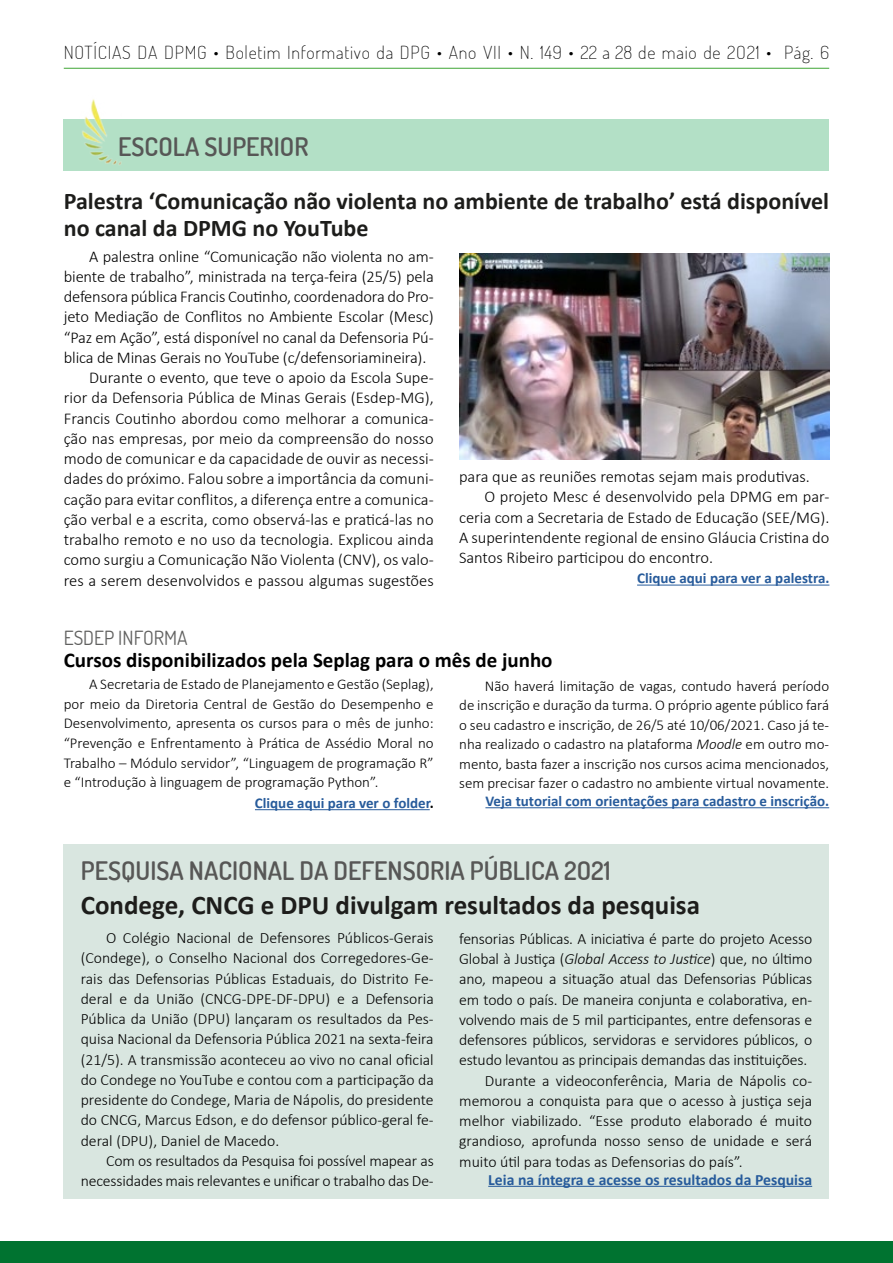
<style>
.page{position:relative;width:893px;height:1263px;background:#fff}
.page>*{position:absolute;margin:0;border:0;box-sizing:border-box;transform-origin:0 0}
.t1{font:700 27px "Calibri";color:#1d1d1b}
.t2{font:600 25.5px "Dosis";color:#575756}
.t3{font:700 24px/27px "Calibri";color:#1d1d1b}
.t4{font:700 21px "Calibri";color:#000}
.t5{font:19.5px "Dosis";color:#616160}
.t6{font:200 18px "Dosis";letter-spacing:.04em;color:#000}
.t7{font:300 16.5px "Calibri";color:#000}
.t8{font:300 15.75px/20.2px "Calibri";letter-spacing:-.01em;color:#000;text-align:justify}
.t9{font:700 15.75px "Calibri";color:#275b9b}
.t10{font:300 15px/19.5px "Calibri";color:#000;text-align:justify}
.t11{font:700 15px "Calibri";color:#275b9b}
.s1{font-style:italic}
.s2{color:#000}
</style>
<div class="page">
<div style="left:0;top:1241px;width:893px;height:22px;background:#007330"></div>
<hr style="left:64px;top:68px;width:765px;height:1px;background:#3fa535">
<div style="left:64px;top:844px;width:765px;height:355px;background:#d9e6e0"></div>
<img style="left:460px;top:253px;width:370px;height:207px">
<div style="left:64px;top:119px;width:765px;height:51px;background:#b3e0c6"></div>
<img style="left:70px;top:99px;width:52px;height:72px">
<hr style="left:255px;top:809px;width:175px;height:1px;background:#275b9b">
<hr style="left:485px;top:807px;width:344px;height:1px;background:#275b9b">
<hr style="left:637px;top:585px;width:192px;height:1px;background:#275b9b">
<hr style="left:488px;top:1186px;width:324px;height:1px;background:#275b9b">
<p class="t6" style="left:64px;top:41px;width:767px">NOTÍCIAS DA DPMG • Boletim Informativo da DPG • Ano VII • N. 149 • 22 a 28 de maio de 2O21 • Pág. 6</p>
<h2 class="t2" style="left:118px;top:130px;width:192px">ESCOLA SUPERIOR</h2>
<h3 class="t3" style="left:64px;top:188px;width:767px">Palestra ‘Comunicação não violenta no ambiente de trabalho’ está disponível no canal da DPMG no YouTube</h3>
<p class="t7" style="left:89px;top:246px;width:346px">A palestra online “Comunicação não violenta no am-</p>
<p class="t7" style="left:64px;top:266px;width:372px">biente de trabalho”, ministrada na terça-feira (25/5) pela</p>
<p class="t7" style="left:64px;top:286px;width:371px">defensora pública Francis Coutinho, coordenadora do Pro-</p>
<p class="t7" style="left:64px;top:307px;width:371px">jeto Mediação de Conflitos no Ambiente Escolar (Mesc)</p>
<p class="t7" style="left:64px;top:327px;width:371px">“Paz em Ação”, está disponível no canal da Defensoria Pú-</p>
<p class="t7" style="left:64px;top:347px;width:364px">blica de Minas Gerais no YouTube (c/defensoriamineira).</p>
<p class="t7" style="left:89px;top:367px;width:346px">Durante o evento, que teve o apoio da Escola Supe-</p>
<p class="t7" style="left:64px;top:388px;width:371px">rior da Defensoria Pública de Minas Gerais (Esdep-MG),</p>
<p class="t7" style="left:64px;top:408px;width:371px">Francis Coutinho abordou como melhorar a comunica-</p>
<p class="t7" style="left:64px;top:428px;width:371px">ção nas empresas, por meio da compreensão do nosso</p>
<p class="t7" style="left:64px;top:448px;width:371px">modo de comunicar e da capacidade de ouvir as necessi-</p>
<p class="t7" style="left:64px;top:469px;width:371px">dades do próximo. Falou sobre a importância da comuni-</p>
<p class="t7" style="left:64px;top:489px;width:371px">cação para evitar conflitos, a diferença entre a comunica-</p>
<p class="t7" style="left:64px;top:509px;width:371px">ção verbal e a escrita, como observá-las e praticá-las no</p>
<p class="t7" style="left:64px;top:529px;width:371px">trabalho remoto e no uso da tecnologia. Explicou ainda</p>
<p class="t7" style="left:64px;top:550px;width:371px">como surgiu a Comunicação Não Violenta (CNV), os valo-</p>
<p class="t7" style="left:64px;top:570px;width:371px">res a serem desenvolvidos e passou algumas sugestões</p>
<p class="t7" style="left:459px;top:466px;width:352px">para que as reuniões remotas sejam mais produtivas.</p>
<p class="t7" style="left:484px;top:487px;width:346px">O projeto Mesc é desenvolvido pela DPMG em par-</p>
<p class="t7" style="left:459px;top:507px;width:372px">ceria com a Secretaria de Estado de Educação (SEE/MG).</p>
<p class="t7" style="left:459px;top:527px;width:372px">A superintendente regional de ensino Gláucia Cristina do</p>
<p class="t7" style="left:459px;top:547px;width:256px">Santos Ribeiro participou do encontro.</p>
<p class="t11" style="left:637px;top:569px;width:194px">Clique aqui para ver a palestra.</p>
<p class="t5" style="left:64px;top:624px;width:125px">ESDEP INFORMA</p>
<h3 class="t4" style="left:64px;top:647px;width:490px">Cursos disponibilizados pela Seplag para o mês de junho</h3>
<p class="t10" style="left:459px;top:676px;width:371px;text-indent:26px">Não haverá limitação de vagas, contudo haverá período de inscrição e duração da turma. O próprio agente público fará o seu cadastro e inscrição, de 26/5 até 10/06/2021. Caso já te&shy;nha realizado o cadastro na plataforma <span class="s1">Moodle</span> em outro mo&shy;mento, basta fazer a inscrição nos cursos acima mencionados, sem precisar fazer o cadastro no ambiente virtual novamente.</p>
<p class="t11" style="left:485px;top:791px;width:345px">Veja tutorial com orientações para cadastro e inscrição.</p>
<p class="t10" style="left:64px;top:675px;width:371px;text-indent:26px">A Secretaria de Estado de Planejamento e Gestão (Seplag), por meio da Diretoria Central de Gestão do Desempenho e Desenvolvimento, apresenta os cursos para o mês de junho: “Prevenção e Enfrentamento à Prática de Assédio Moral no Trabalho – Módulo servidor”, “Linguagem de programação R” e “Introdução à linguagem de programação Python”.</p>
<p class="t11" style="left:255px;top:793px;width:180px">Clique aqui para ver o folder<span class="s2">.</span></p>
<h2 class="t2" style="left:81px;top:854px;width:531px">PESQUISA NACIONAL DA DEFENSORIA PÚBLICA 2O21</h2>
<h1 class="t1" style="left:81px;top:888px;width:621px">Condege, CNCG e DPU divulgam resultados da pesquisa</h1>
<p class="t8" style="left:459px;top:928px;width:354px">fensorias Públicas. A iniciativa é parte do projeto Acesso</p>
<p class="t8" style="left:459px;top:948px;width:354px">Global à Justiça (<span class="s1">Global Access to Justice</span>) que, no último</p>
<p class="t8" style="left:459px;top:969px;width:355px">ano, mapeou a situação atual das Defensorias Públicas</p>
<p class="t8" style="left:459px;top:989px;width:354px">em todo o país. De maneira conjunta e colaborativa, en-</p>
<p class="t8" style="left:459px;top:1009px;width:354px">volvendo mais de 5 mil participantes, entre defensoras e</p>
<p class="t8" style="left:459px;top:1029px;width:354px">defensores públicos, servidoras e servidores públicos, o</p>
<p class="t8" style="left:459px;top:1050px;width:350px">estudo levantou as principais demandas das instituições.</p>
<p class="t8" style="left:485px;top:1070px;width:329px">Durante a videoconferência, Maria de Nápolis co-</p>
<p class="t8" style="left:459px;top:1090px;width:354px">memorou a conquista para que o acesso à justiça seja</p>
<p class="t8" style="left:459px;top:1110px;width:354px">melhor viabilizado. “Esse produto elaborado é muito</p>
<p class="t8" style="left:459px;top:1131px;width:354px">grandioso, aprofunda nosso senso de unidade e será</p>
<p class="t8" style="left:459px;top:1151px;width:285px">muito útil para todas as Defensorias do país”.</p>
<p class="t9" style="left:488px;top:1169px;width:325px">Leia na íntegra e acesse os resultados da Pesquisa</p>
<p class="t8" style="left:81px;top:927px;width:354px;text-indent:26px">O Colégio Nacional de Defensores Públicos-Gerais (Condege), o Conselho Nacional dos Corregedores-Ge&shy;rais das Defensorias Públicas Estaduais, do Distrito Fe&shy;deral e da União (CNCG-DPE-DF-DPU) e a Defensoria Pública da União (DPU) lançaram os resultados da Pes&shy;quisa Nacional da Defensoria Pública 2021 na sexta-feira (21/5). A transmissão aconteceu ao vivo no canal oficial do Condege no YouTube e contou com a participação da presidente do Condege, Maria de Nápolis, do presidente do CNCG, Marcus Edson, e do defensor público-geral fe&shy;deral (DPU), Daniel de Macedo.</p>
<p class="t8" style="left:81px;top:1150px;width:354px;text-align:right">Com os resultados da Pesquisa foi possível mapear as necessidades mais relevantes e unificar o trabalho das De-</p>
</div>
